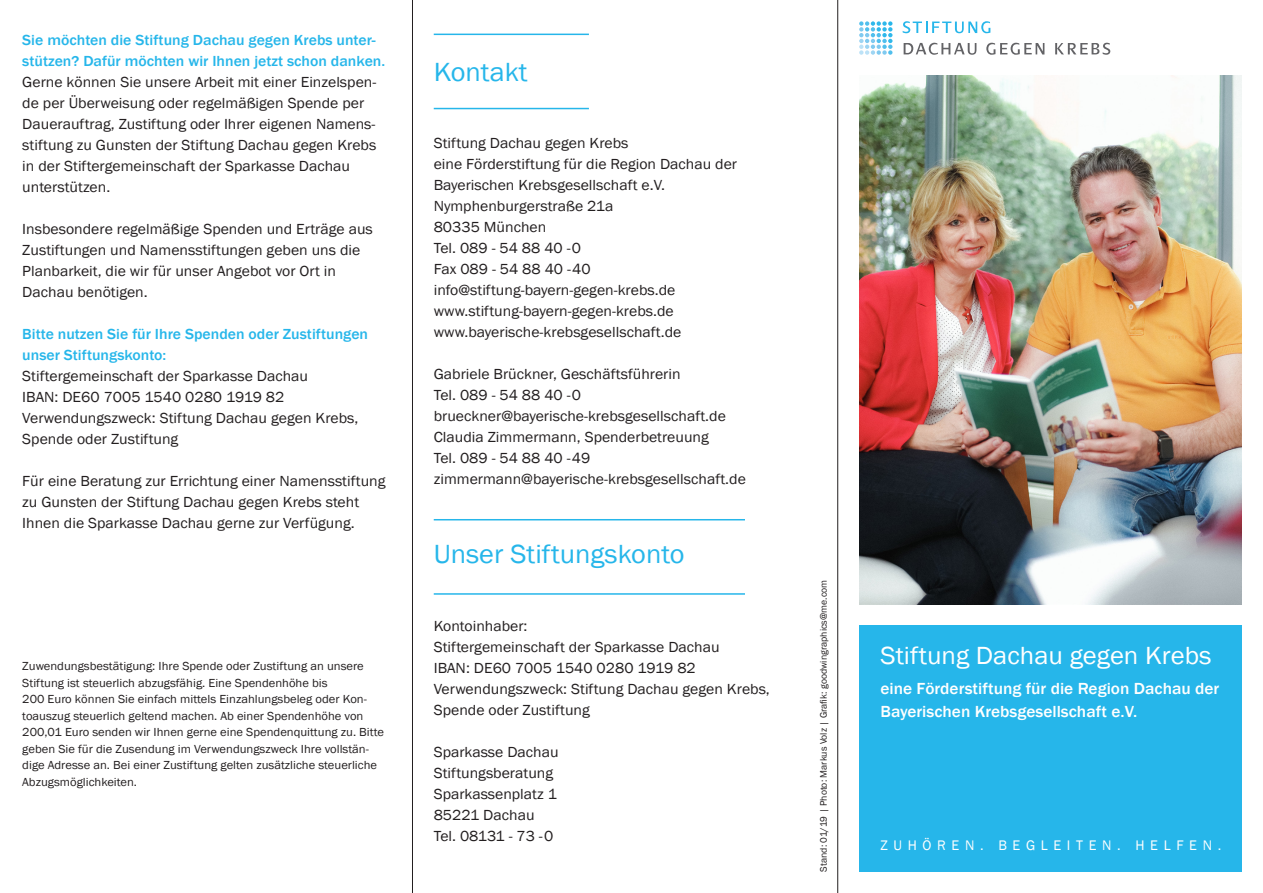
<style>
.page{position:relative;width:1263px;height:893px;background:#fff}
.page>*{position:absolute;margin:0;border:0;box-sizing:border-box;transform-origin:0 0}
.t1{font:27px "Franklin Gothic";color:#26b6ea;scale:1.05 1}
.t2{font:25.5px "Franklin Gothic";color:#fff;scale:1.05 1}
.t3{font:500 16.5px/22.5px "Franklin Gothic";color:#fff;scale:1.05 1}
.t4{font:15px/21px "Franklin Gothic";color:#231f20;scale:1.05 1}
.t5{font:500 15px/21px "Franklin Gothic";color:#26b6ea;scale:1.05 1}
.t6{font:14.25px "Franklin Gothic";letter-spacing:.395em;color:#fff}
.t7{font:12px/16.5px "Franklin Gothic";color:#231f20;scale:1.05 1}
.t8{font:9.75px "Franklin Gothic";color:#231f20}
</style>
<div class="page">
<div style="left:859px;top:625px;width:383px;height:247px;background:#26b6ea"></div>
<img style="left:859px;top:76px;width:383px;height:528px">
<hr style="left:434px;top:34px;width:155px;height:1px;background:#26b6ea">
<hr style="left:434px;top:108px;width:155px;height:1px;background:#26b6ea">
<hr style="left:434px;top:519px;width:311px;height:1px;background:#26b6ea">
<hr style="left:434px;top:593px;width:311px;height:2px;background:#26b6ea">
<svg style="left:859px;top:21px;width:33px;height:34px"></svg>
<svg style="left:903px;top:21px;width:87px;height:12px"></svg>
<svg style="left:904px;top:43px;width:72px;height:12px"></svg>
<svg style="left:986px;top:43px;width:58px;height:12px"></svg>
<svg style="left:1055px;top:43px;width:55px;height:12px"></svg>
<hr style="left:837px;top:0;width:1px;height:893px;background:#231f20">
<hr style="left:412px;top:0;width:1px;height:893px;background:#231f20">
<p class="t5" style="left:22px;top:29px;width:347px">Sie möchten die Stiftung Dachau gegen Krebs unter&shy;stützen? Dafür möchten wir Ihnen jetzt schon danken.</p>
<p class="t4" style="left:22px;top:71px;width:339px">Gerne können Sie unsere Arbeit mit einer Einzelspen&shy;de per Überweisung oder regelmäßigen Spende per Dauerauftrag, Zustiftung oder Ihrer eigenen Namens&shy;stiftung zu Gunsten der Stiftung Dachau gegen Krebs in der Stiftergemeinschaft der Sparkasse Dachau unterstützen.</p>
<p class="t4" style="left:22px;top:218px;width:335px">Insbesondere regelmäßige Spenden und Erträge aus Zustiftungen und Namensstiftungen geben uns die Planbarkeit, die wir für unser Angebot vor Ort in Dachau benötigen.</p>
<p class="t5" style="left:22px;top:323px;width:331px">Bitte nutzen Sie für Ihre Spenden oder Zustiftungen unser Stiftungskonto:</p>
<p class="t4" style="left:22px;top:365px;width:322px">Stiftergemeinschaft der Sparkasse Dachau<br>IBAN: DE60 7005 1540 0280 1919 82<br>Verwendungszweck: Stiftung Dachau gegen Krebs, Spende oder Zustiftung</p>
<p class="t4" style="left:22px;top:470px;width:347px">Für eine Beratung zur Errichtung einer Namensstiftung zu Gunsten der Stiftung Dachau gegen Krebs steht<br>Ihnen die Sparkasse Dachau gerne zur Verfügung.</p>
<p class="t7" style="left:22px;top:658px;width:346px">Zuwendungsbestätigung: Ihre Spende oder Zustiftung an unsere Stiftung ist steuerlich abzugsfähig. Eine Spendenhöhe bis<br>200 Euro können Sie einfach mittels Einzahlungsbeleg oder Kon&shy;toauszug steuerlich geltend machen. Ab einer Spendenhöhe von 200,01 Euro senden wir Ihnen gerne eine Spendenquittung zu. Bitte geben Sie für die Zusendung im Verwendungszweck Ihre vollstän&shy;dige Adresse an. Bei einer Zustiftung gelten zusätzliche steuerliche Abzugsmöglichkeiten.</p>
<h1 class="t1" style="left:434px;top:55px;width:91px">Kontakt</h1>
<p class="t4" style="left:434px;top:133px;width:290px">Stiftung Dachau gegen Krebs<br>eine Förderstiftung für die Region Dachau der<br>Bayerischen Krebsgesellschaft e.V.<br>Nymphenburgerstraße 21a<br>80335 München<br>Tel. 089 - 54 88 40 - 0<br>Fax 089 - 54 88 40 - 40 info@stiftung-bayern-gegen-krebs.de www.stiftung-bayern-gegen-krebs.de www.bayerische-krebsgesellschaft.de</p>
<p class="t4" style="left:434px;top:364px;width:299px">Gabriele Brückner, Geschäftsführerin<br>Tel. 089 - 54 88 40 - 0 brueckner@bayerische-krebsgesellschaft.de Claudia Zimmermann, Spenderbetreuung<br>Tel. 089 - 54 88 40 - 49 zimmermann@bayerische-krebsgesellschaft.de</p>
<h1 class="t1" style="left:434px;top:538px;width:240px">Unser Stiftungskonto</h1>
<p class="t4" style="left:434px;top:616px;width:322px">Kontoinhaber:<br>Stiftergemeinschaft der Sparkasse Dachau<br>IBAN: DE60 7005 1540 0280 1919 82<br>Verwendungszweck: Stiftung Dachau gegen Krebs,<br>Spende oder Zustiftung</p>
<p class="t4" style="left:434px;top:742px;width:120px">Sparkasse Dachau<br>Stiftungsberatung<br>Sparkassenplatz 1<br>85221 Dachau<br>Tel. 08131 - 73 - 0</p>
<p class="t8" style="left:817px;top:872px;width:293px;rotate:-90deg">Stand: 01/19 | Photo: Markus Volz | Grafik: goodwingraphics@me.com</p>
<h2 class="t2" style="left:880px;top:640px;width:317px">Stiftung Dachau gegen Krebs</h2>
<p class="t3" style="left:880px;top:678px;width:324px">eine Förderstiftung für die Region Dachau der<br>Bayerischen Krebsgesellschaft e.V.</p>
<p class="t6" style="left:880px;top:837px;width:342px">ZUHÖREN. BEGLEITEN. HELFEN.</p>
</div>
